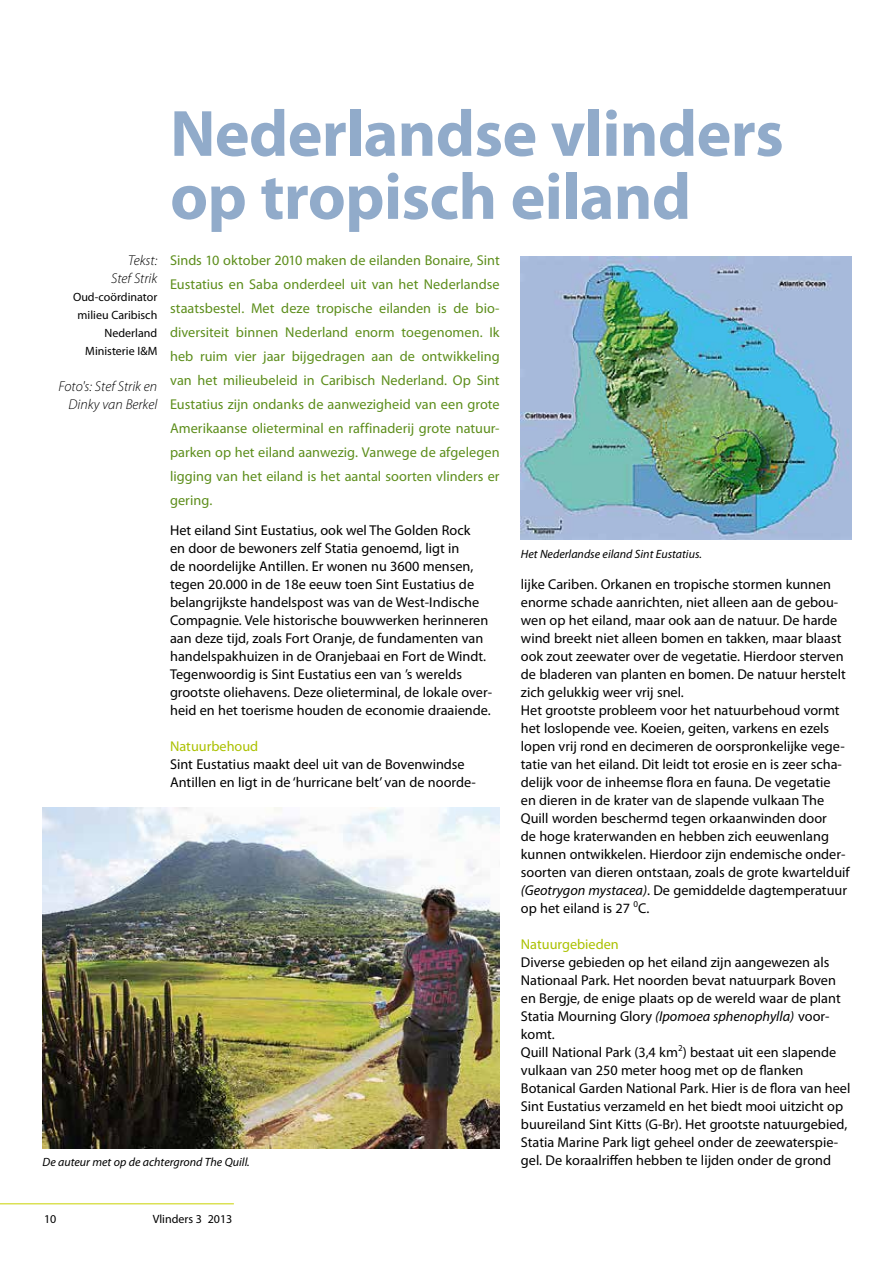
<style>
.page{position:relative;width:893px;height:1263px;background:#fff}
.page>*{position:absolute;margin:0;border:0;box-sizing:border-box;transform-origin:0 0}
.t1{font:700 66px/63px "Myriad Pro";letter-spacing:-.01em;color:#91abca}
.t2{font:14.25px/18px "Myriad Pro";color:#000}
.t3{font:14.25px/24px "Myriad Pro";letter-spacing:.005em;color:#5d8e1c;text-align:justify}
.t4{font:italic 300 14.25px/18px "Myriad Pro";color:#000;text-align:right}
.t5{font:14.25px "Myriad Pro";color:#abc100}
.t6{font:italic 12px "Myriad Pro";color:#000}
.t7{font:12px/18px "Myriad Pro";color:#000;text-align:right}
.s1{font-style:italic}
</style>
<div class="page">
<hr style="left:0;top:1203px;width:234px;height:1px;background:#c9d200">
<img style="left:43px;top:808px;width:457px;height:340px">
<img style="left:521px;top:257px;width:331px;height:282px">
<h1 class="t1" style="left:170px;top:100px;width:615px">Nederlandse vlinders op tropisch eiland</h1>
<p class="t4" style="left:111px;top:252px;width:48px">Tekst:<br>Stef Strik</p>
<p class="t7" style="left:73px;top:288px;width:86px">Oud-coördinator milieu Caribisch<br>Nederland<br>Ministerie I&amp;M</p>
<p class="t4" style="left:59px;top:378px;width:100px">Foto's: Stef Strik en<br>Dinky van Berkel</p>
<p class="t3" style="left:170px;top:248px;width:331px">Sinds 10 oktober 2010 maken de eilanden Bonaire, Sint Eustatius en Saba onderdeel uit van het Nederlandse staatsbestel. Met deze tropische eilanden is de bio&shy;diversiteit binnen Nederland enorm toegenomen. Ik heb ruim vier jaar bijgedragen aan de ontwikkeling van het milieubeleid in Caribisch Nederland. Op Sint Eustatius zijn ondanks de aanwezigheid van een grote Amerikaanse olieterminal en raffinaderij grote natuur&shy;parken op het eiland aanwezig. Vanwege de afgelegen ligging van het eiland is het aantal soorten vlinders er gering.</p>
<p class="t2" style="left:170px;top:521px;width:323px">Het eiland Sint Eustatius, ook wel The Golden Rock<br>en door de bewoners zelf Statia genoemd, ligt in<br>de noordelijke Antillen. Er wonen nu 3600 mensen, tegen 20.000 in de 18e eeuw toen Sint Eustatius de belangrijkste handelspost was van de West-Indische Compagnie. Vele historische bouwwerken herinneren aan deze tijd, zoals Fort Oranje, de fundamenten van handelspakhuizen in de Oranjebaai en Fort de Windt.<br>Tegenwoordig is Sint Eustatius een van ’s werelds grootste oliehavens. Deze olieterminal, de lokale over&shy;heid en het toerisme houden de economie draaiende.</p>
<p class="t5" style="left:170px;top:737px;width:90px">Natuurbehoud</p>
<p class="t2" style="left:170px;top:755px;width:307px">Sint Eustatius maakt deel uit van de Bovenwindse<br>Antillen en ligt in de ‘hurricane belt’ van de noorde-</p>
<p class="t6" style="left:43px;top:1154px;width:209px">De auteur met op de achtergrond The Quill.</p>
<p class="t7" style="left:44px;top:1210px;width:14px">10</p>
<p class="t7" style="left:153px;top:1210px;width:81px">Vlinders 3 2013</p>
<p class="t6" style="left:521px;top:546px;width:183px">Het Nederlandse eiland Sint Eustatius.</p>
<p class="t2" style="left:521px;top:575px;width:330px">lijke Cariben. Orkanen en tropische stormen kunnen enorme schade aanrichten, niet alleen aan de gebou&shy;wen op het eiland, maar ook aan de natuur. De harde wind breekt niet alleen bomen en takken, maar blaast ook zout zeewater over de vegetatie. Hierdoor sterven de bladeren van planten en bomen. De natuur herstelt zich gelukkig weer vrij snel.<br>Het grootste probleem voor het natuurbehoud vormt het loslopende vee. Koeien, geiten, varkens en ezels lopen vrij rond en decimeren de oorspronkelijke vege&shy;tatie van het eiland. Dit leidt tot erosie en is zeer scha&shy;delijk voor de inheemse flora en fauna. De vegetatie<br>en dieren in de krater van de slapende vulkaan The Quill worden beschermd tegen orkaanwinden door<br>de hoge kraterwanden en hebben zich eeuwenlang kunnen ontwikkelen. Hierdoor zijn endemische onder&shy;soorten van dieren ontstaan, zoals de grote kwartelduif <span class="s1">(Geotrygon mystacea)</span>. De gemiddelde dagtemperatuur op het eiland is 27 <sup>0</sup>C.</p>
<p class="t5" style="left:521px;top:935px;width:99px">Natuurgebieden</p>
<p class="t2" style="left:521px;top:953px;width:331px">Diverse gebieden op het eiland zijn aangewezen als Nationaal Park. Het noorden bevat natuurpark Boven en Bergje, de enige plaats op de wereld waar de plant Statia Mourning Glory <span class="s1">(Ipomoea sphenophylla)</span> voor&shy;komt.<br>Quill National Park (3,4 km<sup>2</sup>) bestaat uit een slapende vulkaan van 250 meter hoog met op de flanken Botanical Garden National Park. Hier is de flora van heel Sint Eustatius verzameld en het biedt mooi uitzicht op buureiland Sint Kitts (G-Br). Het grootste natuurgebied, Statia Marine Park ligt geheel onder de zeewaterspie&shy;gel. De koraalriffen hebben te lijden onder de grond</p>
</div>
